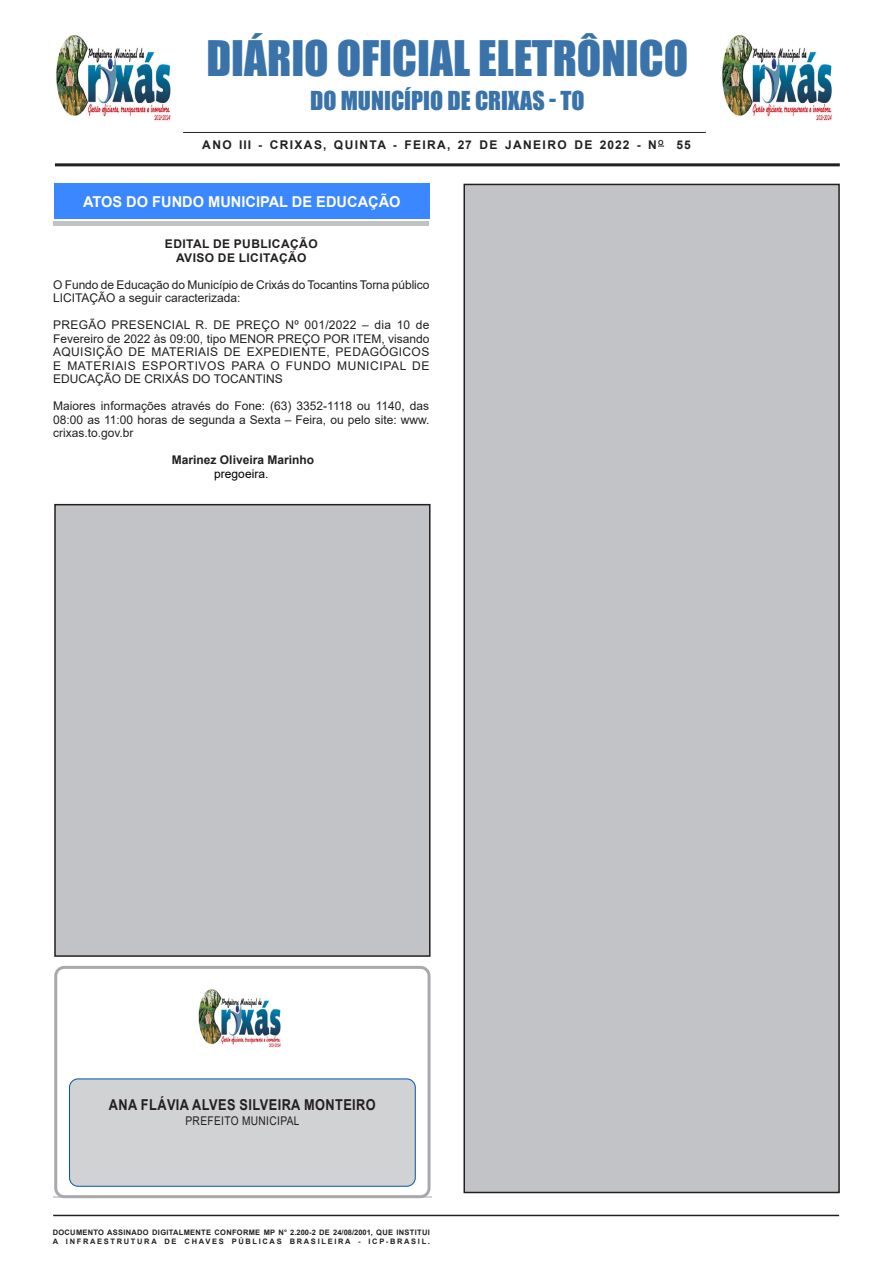
<style>
.page{position:relative;width:893px;height:1263px;background:#fff}
.page>*{position:absolute;margin:0;border:0;box-sizing:border-box;transform-origin:0 0}
.t1{font:45px "Impact";color:#3a73aa}
.t2{font:24px "Impact";color:#3a73aa}
.t3{font:700 15px "Arial";letter-spacing:.035em;color:#231f20;scale:.85 1}
.Chancela{font:700 15px "Arial";color:#fff}
.SEM_PARAGRAFO{font:12px/13.5px "Arial";color:#231f20;text-align:justify}
.NOME{font:700 12px "Arial";letter-spacing:.115em;color:#231f20}
.TITULOS{font:700 12px "Arial";letter-spacing:.035em;color:#231f20}
.NOME-2{font:700 12px "Arial";color:#231f20}
.SEM_PARAGRAFO-2{font:12px "Arial";letter-spacing:.035em;color:#231f20;scale:.85 1}
.CARGO{font:12px "Arial";color:#000}
.t4{font:700 7.5px "Arial";letter-spacing:.04em;color:#231f20}
.t5{font:700 7.5px "Arial";letter-spacing:.225em;color:#231f20}
</style>
<div class="page">
<hr style="left:53px;top:1215px;width:786px;height:1px;background:#231f20">
<hr style="left:55px;top:163px;width:785px;height:3px;background:#231f20">
<hr style="left:183px;top:132px;width:523px;height:1px;background:#231f20">
<hr style="left:53px;top:1197px;width:379px;height:1px;background:#d1d2d4">
<div style="left:54px;top:966px;width:377px;height:232px;border:3px solid #a8a9ad;border-radius:9px"></div>
<div style="left:70px;top:1079px;width:345px;height:107px;background:#d1d2d4;border-radius:9px"></div>
<div style="left:69px;top:1079px;width:346px;height:107px;border:1px solid #0057a8;border-radius:9px"></div>
<img style="left:198px;top:989px;width:83px;height:59px">
<img style="left:722px;top:35px;width:110px;height:87px">
<div style="left:464px;top:184px;width:375px;height:1008px;background:#c2c3c6"></div>
<div style="left:463px;top:184px;width:377px;height:1009px;border:2px solid #231f20"></div>
<img style="left:56px;top:35px;width:115px;height:87px">
<div style="left:53px;top:189px;width:375px;height:37px;background:#c1c2c4"></div>
<div style="left:53px;top:186px;width:375px;height:35px;background:#fff"></div>
<div style="left:54px;top:184px;width:375px;height:35px;background:#3a87ff"></div>
<div style="left:55px;top:505px;width:375px;height:451px;background:#c2c3c6"></div>
<div style="left:54px;top:504px;width:377px;height:453px;border:2px solid #231f20"></div>
<p class="t1" style="left:206px;top:23px;width:483px">DIÁRIO OFICIAL ELETRÔNICO</p>
<p class="t2" style="left:310px;top:82px;width:276px">DO MUNICÍPIO DE CRIXAS - TO</p>
<p class="NOME" style="left:202px;top:137px;width:490px">ANO III - CRIXAS, QUINTA - FEIRA, 27 DE JANEIRO DE 2022 - N<sup>O</sup> 55</p>
<p class="Chancela" style="left:83px;top:191px;width:319px">ATOS DO FUNDO MUNICIPAL DE EDUCAÇÃO</p>
<p class="TITULOS" style="left:165px;top:235px;width:154px">EDITAL DE PUBLICAÇÃO</p>
<p class="TITULOS" style="left:176px;top:249px;width:132px">AVISO DE LICITAÇÃO</p>
<p class="SEM_PARAGRAFO" style="left:53px;top:278px;width:378px">O Fundo de Educação do Município de Crixás do Tocantins Torna público<br>LICITAÇÃO a seguir caracterizada:</p>
<p class="SEM_PARAGRAFO" style="left:53px;top:318px;width:378px">PREGÃO PRESENCIAL R. DE PREÇO Nº 001/2022 – dia 10 de Fevereiro de 2022 às 09:00, tipo MENOR PREÇO POR ITEM, visando AQUISIÇÃO DE MATERIAIS DE EXPEDIENTE, PEDAGÓGICOS E MATERIAIS ESPORTIVOS PARA O FUNDO MUNICIPAL DE EDUCAÇÃO DE CRIXÁS DO TOCANTINS</p>
<p class="SEM_PARAGRAFO" style="left:53px;top:399px;width:378px">Maiores informações através do Fone: (63) 3352-1118 ou 1140, das 08:00 as 11:00 horas de segunda a Sexta – Feira, ou pelo site: www. crixas.to.gov.br</p>
<p class="NOME-2" style="left:172px;top:451px;width:144px">Marinez Oliveira Marinho</p>
<p class="CARGO" style="left:214px;top:465px;width:56px">pregoeira.</p>
<p class="t3" style="left:109px;top:1094px;width:316px">ANA FLÁVIA ALVES SILVEIRA MONTEIRO</p>
<p class="SEM_PARAGRAFO-2" style="left:185px;top:1112px;width:136px">PREFEITO MUNICIPAL</p>
<p class="t4" style="left:53px;top:1227px;width:379px">DOCUMENTO ASSINADO DIGITALMENTE CONFORME MP N° 2.200-2 DE 24/08/2001, QUE INSTITUI</p>
<p class="t5" style="left:53px;top:1236px;width:379px">A INFRAESTRUTURA DE CHAVES PÚBLICAS BRASILEIRA - ICP-BRASIL.</p>
</div>
